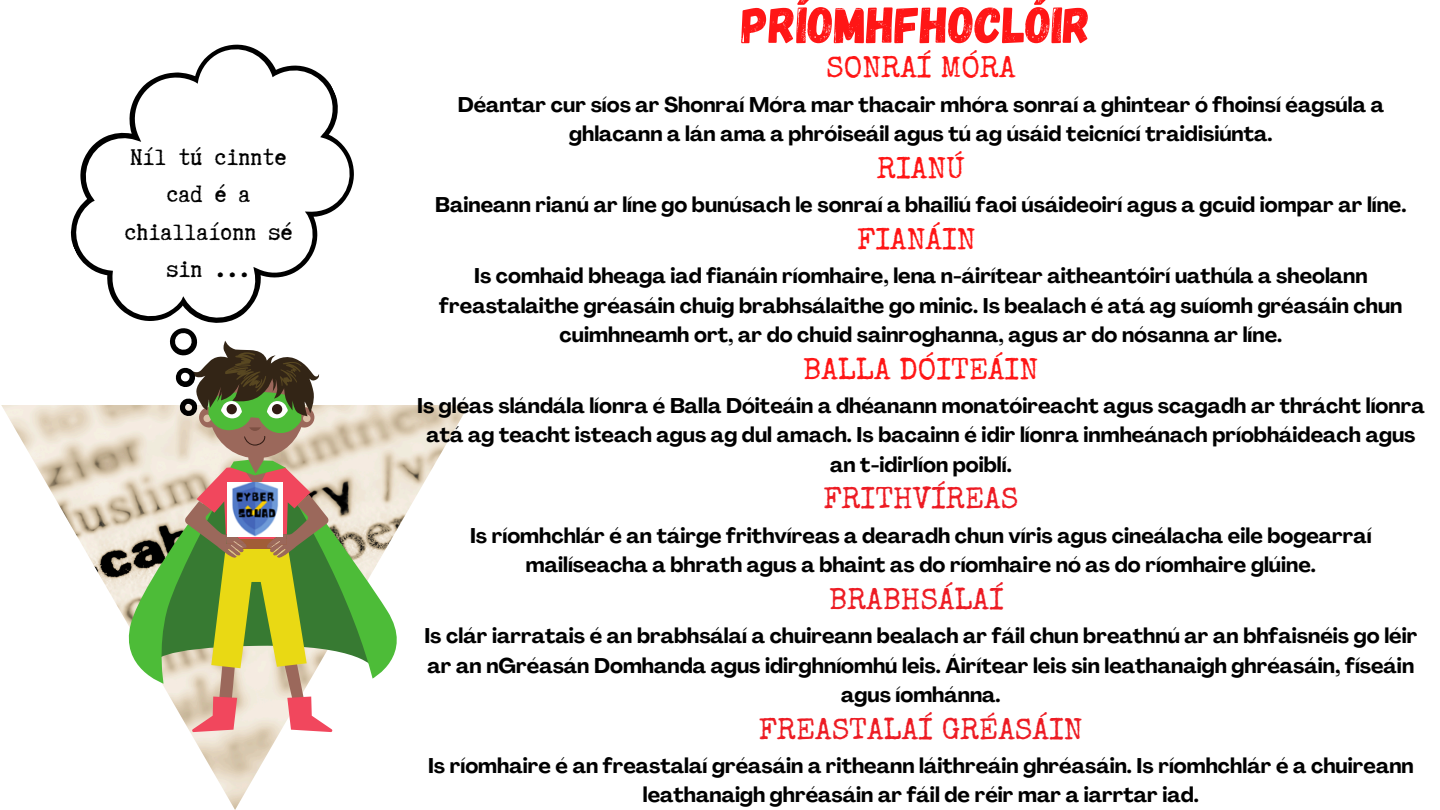
<style>
.page{position:relative;width:1440px;height:810px;background:#fff}
.page>*{position:absolute;margin:0;border:0;box-sizing:border-box;transform-origin:0 0}
.t1{font:51.1px "Gagalin";color:#ff1616}
.t2{font:30px "Special Elite";color:#ed1c24}
.t3{font:30px "Special Elite";color:#ff1616}
.t4{font:27px/37.5px "Truetypewriter Polygl OTT";color:#000;text-align:center}
.t5{font:700 21px/29.2px "Agrandir";color:#000;text-align:center}
</style>
<div class="page">
<img style="left:1px;top:405px;width:468px;height:405px">
<svg style="left:119px;top:468px;width:296px;height:216px"></svg>
<svg style="left:70px;top:44px;width:284px;height:279px"></svg>
<svg style="left:154px;top:328px;width:220px;height:404px"></svg>
<img style="left:228px;top:482px;width:55px;height:54px">
<p class="t4" style="left:125px;top:138px;width:169px">Níl tú cinnte cad é a chiallaíonn sé sin ...</p>
<p class="t1" style="left:742px;top:-8px;width:351px">PRÍOMHFHOCLÓIR</p>
<p class="t3" style="left:826px;top:56px;width:191px">SONRAÍ MÓRA</p>
<h2 class="t5" style="left:458px;top:92px;width:928px">Déantar cur síos ar Shonraí Móra mar thacair mhóra sonraí a ghintear ó fhoinsí éagsúla a ghlacann a lán ama a phróiseáil agus tú ag úsáid teicnící traidisiúnta.</h2>
<p class="t3" style="left:877px;top:157px;width:89px">RIANÚ</p>
<p class="t5" style="left:435px;top:192px;width:973px">Baineann rianú ar líne go bunúsach le sonraí a bhailiú faoi úsáideoirí agus a gcuid iompar ar líne.</p>
<p class="t3" style="left:857px;top:228px;width:120px">FIANÁIN</p>
<p class="t5" style="left:439px;top:264px;width:965px">Is comhaid bheaga iad fianáin ríomhaire, lena n-áirítear aitheantóirí uathúla a sheolann freastalaithe gréasáin chuig brabhsálaithe go minic. Is bealach é atá ag suíomh gréasáin chun cuimhneamh ort, ar do chuid sainroghanna, agus ar do nósanna ar líne.</p>
<p class="t3" style="left:803px;top:358px;width:237px">BALLA DÓITEÁIN</p>
<p class="t5" style="left:417px;top:393px;width:1009px">Is gléas slándála líonra é Balla Dóiteáin a dhéanann monatóireacht agus scagadh ar thrácht líonra atá ag teacht isteach agus ag dul amach. Is bacainn é idir líonra inmheánach príobháideach agus an t-idirlíon poiblí.</p>
<p class="t2" style="left:823px;top:487px;width:196px">FRITHVÍREAS</p>
<p class="t5" style="left:470px;top:523px;width:903px">Is ríomhchlár é an táirge frithvíreas a dearadh chun víris agus cineálacha eile bogearraí mailíseacha a bhrath agus a bhaint as do ríomhaire nó as do ríomhaire glúine.</p>
<p class="t2" style="left:829px;top:588px;width:176px">BRABHSÁLAÍ</p>
<p class="t5" style="left:424px;top:624px;width:995px">Is clár iarratais é an brabhsálaí a chuireann bealach ar fáil chun breathnú ar an bhfaisnéis go léir ar an nGréasán Domhanda agus idirghníomhú leis. Áirítear leis sin leathanaigh ghréasáin, físeáin agus íomhánna.</p>
<p class="t2" style="left:759px;top:718px;width:325px">FREASTALAÍ GRÉASÁIN</p>
<p class="t5" style="left:428px;top:753px;width:987px">Is ríomhaire é an freastalaí gréasáin a ritheann láithreáin ghréasáin. Is ríomhchlár é a chuireann leathanaigh ghréasáin ar fáil de réir mar a iarrtar iad.</p>
</div>
